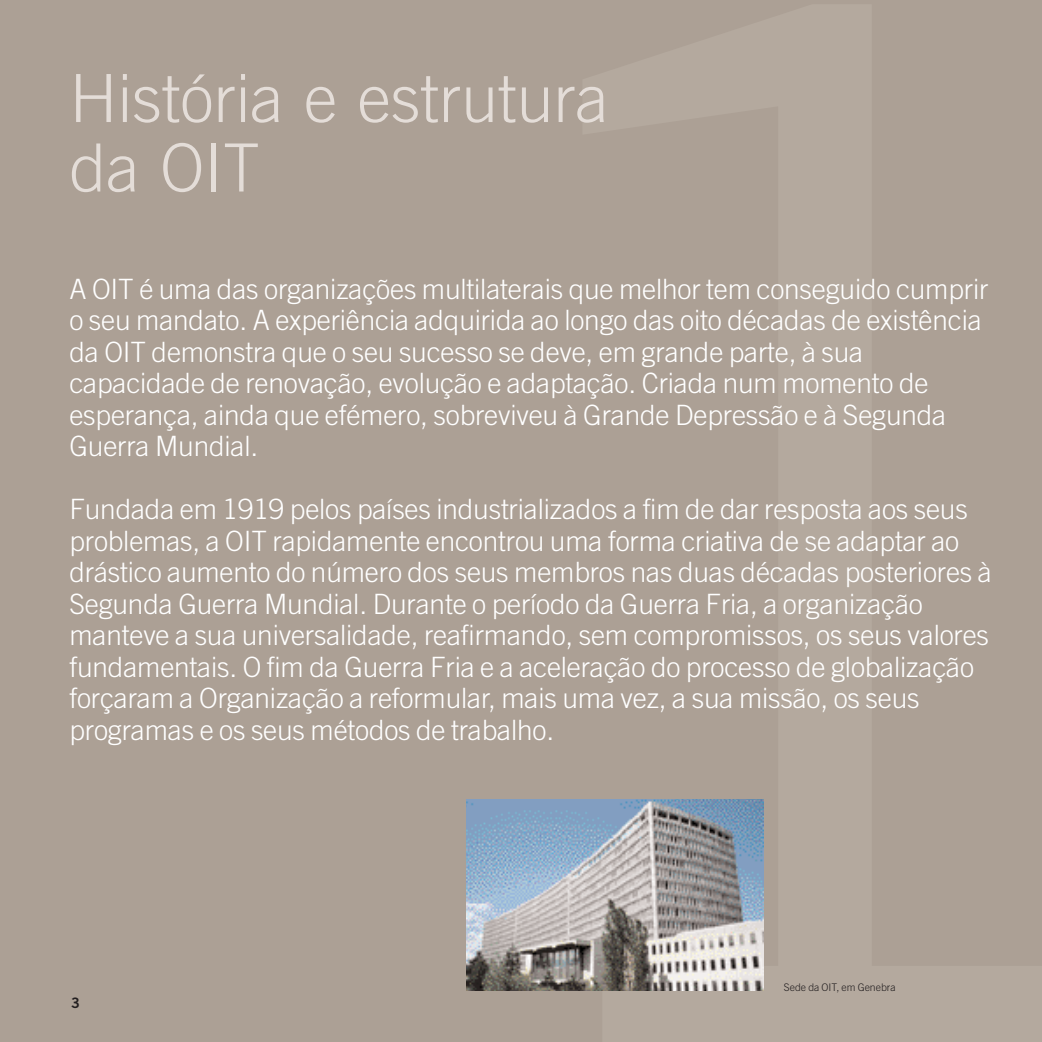
<style>
.page{position:relative;width:1042px;height:1042px;background:#aca095}
.page>*{position:absolute;margin:0;border:0;box-sizing:border-box;transform-origin:0 0}
.t1{font:300 66.5px/69.5px "Trade Gothic";color:#e4ddd8}
.t2{font:300 28px/31.5px "Trade Gothic";letter-spacing:-.005em;color:#fff}
.t3{font:14.35px "Trade Gothic Bold Two";color:#231f20}
.t4{font:300 10.5px "Trade Gothic";color:#231f20}
</style>
<div class="page">
<img style="left:466px;top:799px;width:298px;height:191px">
<p class="t1" style="left:69px;top:69px;width:541px">História e estrutura da OIT</p>
<p class="t2" style="left:69px;top:275px;width:920px">A OIT é uma das organizações multilaterais que melhor tem conseguido cumprir o seu mandato. A experiência adquirida ao longo das oito décadas de existência da OIT demonstra que o seu sucesso se deve, em grande parte, à sua capacidade de renovação, evolução e adaptação. Criada num momento de esperança, ainda que efémero, sobreviveu à Grande Depressão e à Segunda Guerra Mundial.</p>
<p class="t2" style="left:69px;top:496px;width:924px">Fundada em 1919 pelos países industrializados a fim de dar resposta aos seus problemas, a OIT rapidamente encontrou uma forma criativa de se adaptar ao drástico aumento do número dos seus membros nas duas décadas posteriores à Segunda Guerra Mundial. Durante o período da Guerra Fria, a organização manteve a sua universalidade, reafirmando, sem compromissos, os seus valores fundamentais. O fim da Guerra Fria e a aceleração do processo de globalização forçaram a Organização a reformular, mais uma vez, a sua missão, os seus programas e os seus métodos de trabalho.</p>
<p class="t3" style="left:71px;top:997px;width:10px">3</p>
<p class="t4" style="left:784px;top:983px;width:113px">Sede da OIT, em Genebra</p>
</div>
